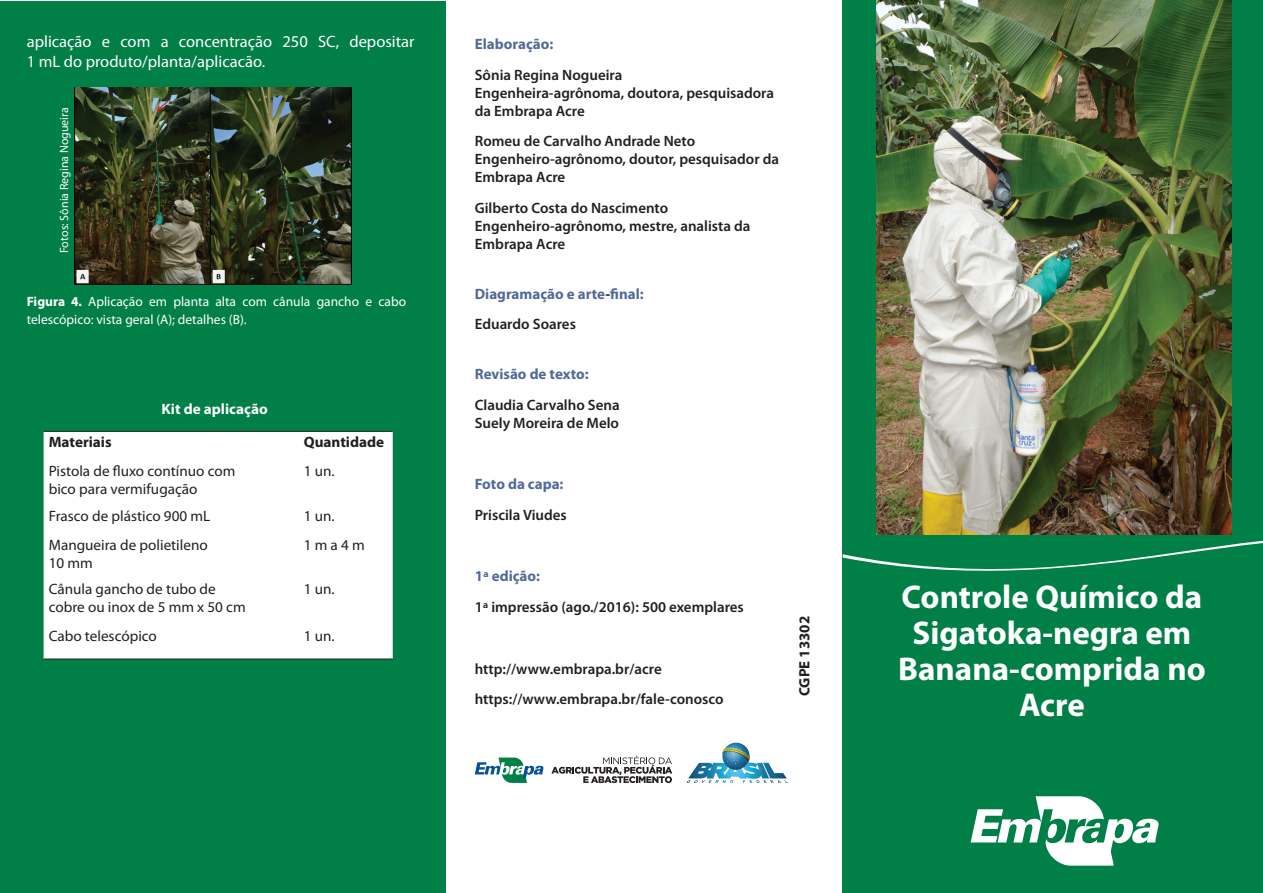
<style>
.page{position:relative;width:1263px;height:893px;background:#fff}
.page>*{position:absolute;margin:0;border:0;box-sizing:border-box;transform-origin:0 0}
.t1{font:700 33px/36px "Myriad Pro";color:#fff;text-align:center}
.t2{font:16.5px/19.8px "Myriad Pro";color:#fff}
.t3{font:600 15px/18px "Myriad Pro";color:#231f20}
.t4{font:15px/18px "Myriad Pro";color:#231f20}
.t5{font:700 15px/30.8px "Myriad Pro";color:#516a98}
.t6{font:700 15px "Myriad Pro";color:#231f20}
.t7{font:700 15px "Myriad Pro";color:#fff}
.t8{font:13.5px/18px "Myriad Pro";color:#fff}
.t9{font:12px "Myriad Pro";color:#fff}
.s1{font-weight:700}
.s2{color:#231f20}
.s3{font-weight:600;color:#231f20}
</style>
<div class="page">
<svg style="left:722px;top:743px;width:28px;height:27px"></svg>
<svg style="left:686px;top:748px;width:102px;height:35px"></svg>
<svg style="left:551px;top:756px;width:121px;height:27px"></svg>
<svg style="left:475px;top:757px;width:69px;height:26px"></svg>
<div style="left:0;top:1px;width:445px;height:892px;background:#007f46"></div>
<div style="left:843px;top:0;width:420px;height:893px;background:#007f46"></div>
<img style="left:74px;top:87px;width:278px;height:198px">
<img style="left:876px;top:0;width:355px;height:534px">
<svg style="left:971px;top:796px;width:188px;height:70px"></svg>
<svg style="left:843px;top:541px;width:420px;height:30px"></svg>
<div style="left:44px;top:432px;width:349px;height:227px;background:#fff"></div>
<hr style="left:44px;top:659px;width:209px;height:1px;background:#231f20">
<hr style="left:253px;top:659px;width:140px;height:1px;background:#231f20">
<hr style="left:44px;top:431px;width:209px;height:1px;background:#231f20">
<hr style="left:253px;top:431px;width:140px;height:1px;background:#231f20">
<p class="t2" style="left:27px;top:31px;width:389px">aplicação e com a concentração 250 SC, depositar<br>1 mL do produto/planta/aplicacão.</p>
<p class="t9" style="left:57px;top:253px;width:147px;rotate:-90deg">Fotos: Sônia Regina Nogueira</p>
<p class="t8" style="left:27px;top:292px;width:381px"><span class="s1">Figura 4.</span> Aplicação em planta alta com cânula gancho e cabo telescópico: vista geral (A); detalhes (B).</p>
<p class="t7" style="left:162px;top:399px;width:108px">Kit de aplicação</p>
<p class="t6" style="left:49px;top:433px;width:64px">Materiais</p>
<p class="t6" style="left:304px;top:433px;width:82px">Quantidade</p>
<p class="t4" style="left:49px;top:462px;width:188px">Pistola de fluxo contínuo com bico para vermifugação</p>
<p class="t4" style="left:304px;top:462px;width:32px">1 un.</p>
<p class="t4" style="left:49px;top:506px;width:163px">Frasco de plástico 900 mL</p>
<p class="t4" style="left:304px;top:506px;width:32px">1 un.</p>
<p class="t4" style="left:49px;top:536px;width:161px">Mangueira de polietileno<br>10 mm</p>
<p class="t4" style="left:304px;top:536px;width:63px">1m a 4 m</p>
<p class="t4" style="left:49px;top:579px;width:198px">Cânula gancho de tubo de cobre ou inox de 5 mm x 50 cm</p>
<p class="t4" style="left:304px;top:579px;width:32px">1 un.</p>
<p class="t4" style="left:49px;top:626px;width:110px">Cabo telescópico</p>
<p class="t4" style="left:304px;top:626px;width:32px">1 un.</p>
<p class="t5" style="left:475px;top:28px;width:80px">Elaboração:</p>
<p class="t3" style="left:475px;top:65px;width:301px">Sônia Regina Nogueira<br>Engenheira-agrônoma, doutora, pesquisadora da Embrapa Acre</p>
<p class="t3" style="left:475px;top:132px;width:306px">Romeu de Carvalho Andrade Neto<br>Engenheiro-agrônomo, doutor, pesquisador da<br>Embrapa Acre</p>
<p class="t3" style="left:475px;top:199px;width:277px">Gilberto Costa do Nascimento<br>Engenheiro-agrônomo, mestre, analista da<br>Embrapa Acre</p>
<p class="t5" style="left:475px;top:278px;width:171px">Diagramação e arte<span class="s2">-</span>final:<br><span class="s3">Eduardo Soares</span></p>
<p class="t5" style="left:475px;top:358px;width:115px">Revisão de texto:</p>
<p class="t3" style="left:475px;top:395px;width:147px">Claudia Carvalho Sena<br>Suely Moreira de Melo</p>
<p class="t5" style="left:475px;top:468px;width:90px">Foto da capa:</p>
<p class="t3" style="left:475px;top:505px;width:94px">Priscila Viudes</p>
<p class="t5" style="left:475px;top:560px;width:67px">1ª edição:</p>
<p class="t3" style="left:475px;top:598px;width:271px">1ª impressão (ago./2016): 500 exemplares</p>
<p class="t3" style="left:475px;top:653px;width:250px;line-height:30.8px">http://www.embrapa.br/acre https://www.embrapa.br/fale-conosco</p>
<p class="t6" style="left:795px;top:696px;width:82px;rotate:-90deg">CGPE 13302</p>
<h1 class="t1" style="left:898px;top:578px;width:309px">Controle Químico da<br>Sigatoka-negra em<br>Banana-comprida no<br>Acre</h1>
</div>
